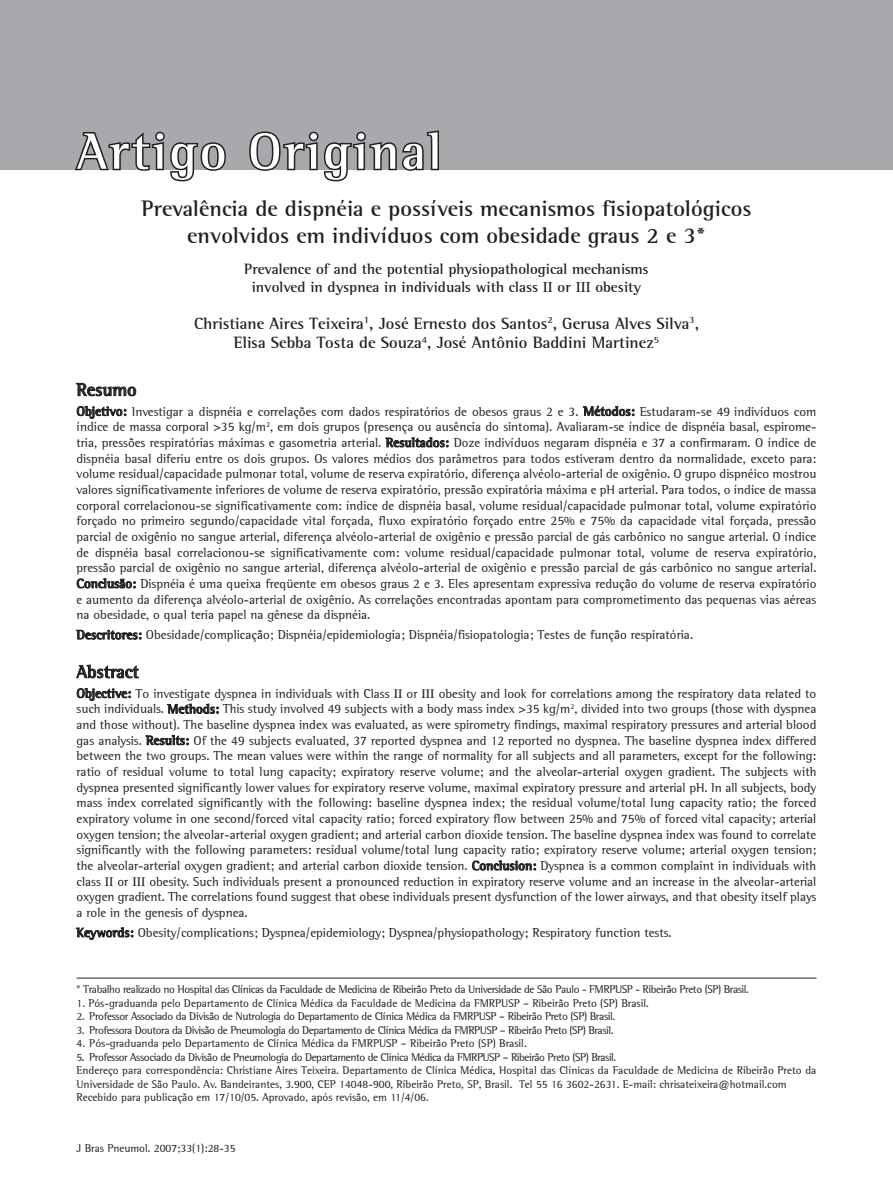
<style>
.page{position:relative;width:893px;height:1191px;background:#fff}
.page>*{position:absolute;margin:0;border:0;box-sizing:border-box;transform-origin:0 0}
.capítulo{font:700 51.75px "Libre Semi Serif S Si";letter-spacing:.05em;color:#fff}
.título___1o_idioma{font:700 22.5px/27px "Libre Semi Serif S Si";color:#231f20;text-align:center}
.resumo___título{font:700 18px "Libre Semi Serif S Si";color:#231f20}
.autores{font:700 16.5px/19.8px "Libre Semi Serif S Si";color:#231f20;text-align:center}
.título___2o_idioma{font:700 15px/18px "Libre Semi Serif S Si";color:#231f20;text-align:center}
.resumo___2o_idioma{font:13.05px/15.6px "Libre Semi Serif S Si";color:#231f20;text-align:justify}
.resumo___1o_idioma{font:13.05px/15.6px "Libre Semi Serif S Si";color:#231f20;text-align:justify}
.palavras-chave___1o{font:13.05px "Libre Semi Serif S Si";color:#231f20}
.palavras-chave___2o{font:13.05px "Libre Semi Serif S Si";color:#231f20}
.endereço{font:11.25px/13.5px "Libre Semi Serif S Si";color:#231f20}
.endereço-2{font:11.25px "Libre Semi Serif S Si";letter-spacing:-.04em;color:#231f20}
.endereço-3{font:11.25px "Libre Semi Serif S Si";letter-spacing:-.035em;color:#231f20}
.endereço-4{font:11.25px "Libre Semi Serif S Si";letter-spacing:-.03em;color:#231f20}
.rodapé{font:11.25px "Libre Semi Serif S Si";color:#231f20}
.s1{font-family:"Times";font-weight:400}
.s2{font-weight:700}
.s3{font-family:"Times"}
</style>
<div class="page">
<div style="left:0;top:0;width:893px;height:170px;background:#a8a9ad"></div>
<svg style="left:75px;top:131px;width:151px;height:51px"></svg>
<svg style="left:249px;top:130px;width:190px;height:52px"></svg>
<svg style="left:76px;top:383px;width:60px;height:13px"></svg>
<svg style="left:77px;top:406px;width:49px;height:12px"></svg>
<svg style="left:583px;top:405px;width:51px;height:11px"></svg>
<svg style="left:386px;top:437px;width:62px;height:10px"></svg>
<svg style="left:77px;top:578px;width:59px;height:10px"></svg>
<svg style="left:76px;top:630px;width:65px;height:9px"></svg>
<svg style="left:76px;top:664px;width:63px;height:14px"></svg>
<svg style="left:77px;top:688px;width:54px;height:12px"></svg>
<svg style="left:167px;top:704px;width:52px;height:9px"></svg>
<svg style="left:146px;top:735px;width:43px;height:10px"></svg>
<svg style="left:472px;top:860px;width:64px;height:10px"></svg>
<svg style="left:76px;top:927px;width:57px;height:12px"></svg>
<hr style="left:77px;top:977px;width:739px;height:1px;background:#231f20">
<p class="capítulo" style="left:77px;top:120px;width:367px">Artigo Original</p>
<p class="título___1o_idioma" style="left:142px;top:195px;width:611px">Prevalência de dispnéia e possíveis mecanismos fisiopatológicos envolvidos em indivíduos com obesidade graus 2 e 3*</p>
<p class="título___2o_idioma" style="left:244px;top:260px;width:406px">Prevalence of and the potential physiopathological mechanisms involved in dyspnea in individuals with class <span class="s1">II</span> or <span class="s1">III</span> obesity</p>
<p class="autores" style="left:194px;top:313px;width:506px">Christiane Aires Teixeira<sup>1</sup>, José Ernesto dos Santos<sup>2</sup>, Gerusa Alves Silva<sup>3</sup>,<br>Elisa Sebba Tosta de Souza<sup>4</sup>, José Antônio Baddini Martinez<sup>5</sup></p>
<p class="resumo___título" style="left:77px;top:378px;width:62px">Resumo</p>
<p class="resumo___1o_idioma" style="left:77px;top:403px;width:741px"><span class="s2">Objetivo:</span> Investigar a dispnéia e correlações com dados respiratórios de obesos graus 2 e 3. <span class="s2">Métodos:</span> Estudaram-se 49 indivíduos com índice de massa corporal &gt;35 kg/m<sup>2</sup>, em dois grupos (presença ou ausência do sintoma). Avaliaram-se índice de dispnéia basal, espirome&shy;tria, pressões respiratórias máximas e gasometria arterial. <span class="s2">Resultados:</span> Doze indivíduos negaram dispnéia e 37 a confirmaram. O índice de dispnéia basal diferiu entre os dois grupos. Os valores médios dos parâmetros para todos estiveram dentro da normalidade, exceto para: volume residual/capacidade pulmonar total, volume de reserva expiratório, diferença alvéolo-arterial de oxigênio. O grupo dispnéico mostrou valores significativamente inferiores de volume de reserva expiratório, pressão expiratória máxima e pH arterial. Para todos, o índice de massa corporal correlacionou-se significativamente com: índice de dispnéia basal, volume residual/capacidade pulmonar total, volume expiratório forçado no primeiro segundo/capacidade vital forçada, fluxo expiratório forçado entre 25% e 75% da capacidade vital forçada, pressão parcial de oxigênio no sangue arterial, diferença alvéolo-arterial de oxigênio e pressão parcial de gás carbônico no sangue arterial. O índice de dispnéia basal correlacionou-se significativamente com: volume residual/capacidade pulmonar total, volume de reserva expiratório, pressão parcial de oxigênio no sangue arterial, diferença alvéolo-arterial de oxigênio e pressão parcial de gás carbônico no sangue arterial.<br><span class="s2">Conclusão:</span> Dispnéia é uma queixa freqüente em obesos graus 2 e 3. Eles apresentam expressiva redução do volume de reserva expiratório e aumento da diferença alvéolo-arterial de oxigênio. As correlações encontradas apontam para comprometimento das pequenas vias aéreas na obesidade, o qual teria papel na gênese da dispnéia.</p>
<p class="palavras-chave___1o" style="left:77px;top:627px;width:618px"><span class="s2">Descritores:</span> Obesidade/complicação; Dispnéia/epidemiologia; Dispnéia/fisiopatologia; Testes de função respiratória.</p>
<p class="resumo___título" style="left:77px;top:660px;width:64px">Abstract</p>
<p class="resumo___2o_idioma" style="left:77px;top:685px;width:741px"><span class="s2">Objective:</span> To investigate dyspnea in individuals with Class <span class="s3">II</span> or <span class="s3">III</span> obesity and look for correlations among the respiratory data related to such individuals. <span class="s2">Methods:</span> This study involved 49 subjects with a body mass index &gt;35 kg/m<sup>2</sup>, divided into two groups (those with dyspnea and those without). The baseline dyspnea index was evaluated, as were spirometry findings, maximal respiratory pressures and arterial blood gas analysis. <span class="s2">Results:</span> Of the 49 subjects evaluated, 37 reported dyspnea and 12 reported no dyspnea. The baseline dyspnea index differed between the two groups. The mean values were within the range of normality for all subjects and all parameters, except for the following: ratio of residual volume to total lung capacity; expiratory reserve volume; and the alveolar-arterial oxygen gradient. The subjects with dyspnea presented significantly lower values for expiratory reserve volume, maximal expiratory pressure and arterial pH. In all subjects, body mass index correlated significantly with the following: baseline dyspnea index; the residual volume/total lung capacity ratio; the forced expiratory volume in one second/forced vital capacity ratio; forced expiratory flow between 25% and 75% of forced vital capacity; arterial oxygen tension; the alveolar-arterial oxygen gradient; and arterial carbon dioxide tension. The baseline dyspnea index was found to correlate significantly with the following parameters: residual volume/total lung capacity ratio; expiratory reserve volume; arterial oxygen tension; the alveolar-arterial oxygen gradient; and arterial carbon dioxide tension. <span class="s2">Conclusion:</span> Dyspnea is a common complaint in individuals with class <span class="s3">II</span> or <span class="s3">III</span> obesity. Such individuals present a pronounced reduction in expiratory reserve volume and an increase in the alveolar-arterial oxygen gradient. The correlations found suggest that obese individuals present dysfunction of the lower airways, and that obesity itself plays a role in the genesis of dyspnea.</p>
<p class="palavras-chave___2o" style="left:77px;top:924px;width:597px"><span class="s2">Keywords:</span> Obesity/complications; Dyspnea/epidemiology; Dyspnea/physiopathology; Respiratory function tests.</p>
<p class="endereço-3" style="left:77px;top:983px;width:674px">* Trabalho realizado no Hospital das Clínicas da Faculdade de Medicina de Ribeirão Preto da Universidade de São Paulo - FMRPUSP - Ribeirão Preto (SP) Brasil.</p>
<p class="endereço" style="left:77px;top:996px;width:574px">1. Pós-graduanda pelo Departamento de Clínica Médica da Faculdade de Medicina da FMRPUSP – Ribeirão Preto (SP) Brasil.</p>
<p class="endereço-4" style="left:77px;top:1010px;width:540px">2. Professor Associado da Divisão de Nutrologia do Departamento de Clínica Médica da FMRPUSP – Ribeirão Preto (SP) Brasil.</p>
<p class="endereço-2" style="left:77px;top:1023px;width:538px">3. Professora Doutora da Divisão de Pneumologia do Departamento de Clínica Médica da FMRPUSP – Ribeirão Preto (SP) Brasil.</p>
<p class="endereço" style="left:77px;top:1036px;width:452px">4. Pós-graduanda pelo Departamento de Clínica Médica da FMRPUSP – Ribeirão Preto (SP) Brasil.</p>
<p class="endereço-2" style="left:77px;top:1050px;width:541px">5. Professor Associado da Divisão de Pneumologia do Departamento de Clínica Médica da FMRPUSP – Ribeirão Preto (SP) Brasil.</p>
<p class="endereço" style="left:77px;top:1063px;width:741px">Endereço para correspondência: Christiane Aires Teixeira. Departamento de Clínica Médica, Hospital das Clínicas da Faculdade de Medicina de Ribeirão Preto da<br>Universidade de São Paulo. Av. Bandeirantes, 3.900, CEP 14048-900, Ribeirão Preto, SP, Brasil. Tel 55 16 3602-2631. E-mail: chrisateixeira@hotmail.com</p>
<p class="endereço" style="left:77px;top:1090px;width:354px">Recebido para publicação em 17/10/05. Aprovado, após revisão, em 11/4/06.</p>
<p class="rodapé" style="left:77px;top:1141px;width:161px">J Bras Pneumol. 2007;33(1):28-35</p>
</div>
